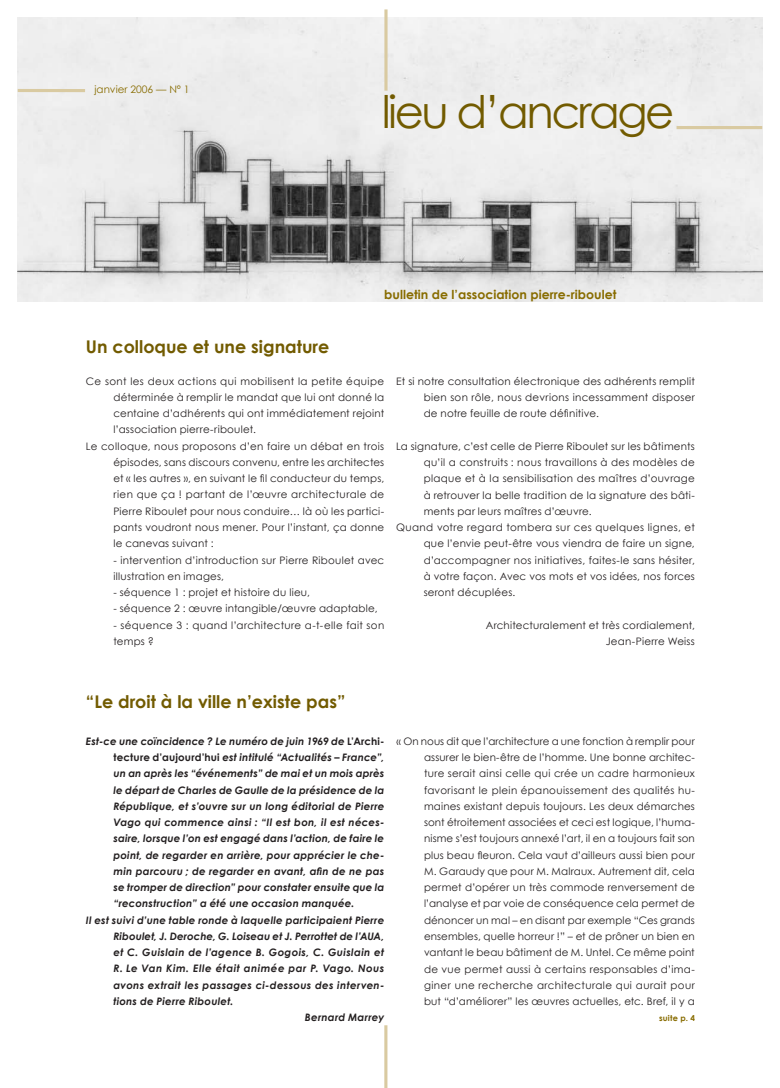
<style>
.page{position:relative;width:780px;height:1088px;background:#fff}
.page>*{position:absolute;margin:0;border:0;box-sizing:border-box;transform-origin:0 0}
.t1{font:45px "Century Gothic";letter-spacing:-.055em;color:#725b00}
.t2{font:700 17.5px "Century Gothic";color:#725b00}
.t3{font:700 12.5px "Century Gothic";color:#886c00}
.t4{font:10.25px/16.2px "Century Gothic";letter-spacing:.02em;color:#231f20;text-align:justify}
.t5{font:italic 700 10.25px "Century Gothic";letter-spacing:.02em;color:#231f20}
.t6{font:10.25px "Century Gothic";letter-spacing:.04em;color:#231f20}
.t7{font:italic 700 10.25px "Century Gothic";letter-spacing:.045em;color:#231f20}
.t8{font:10.25px "Century Gothic";color:#886c00}
.t9{font:700 8.12px "Century Gothic";letter-spacing:.03em;color:#886c00}
.s1{font-style:normal}
</style>
<div class="page">
<img style="left:18px;top:18px;width:744px;height:283px">
<hr style="left:676px;top:126px;width:86px;height:3px;background:#d9caa1">
<hr style="left:384px;top:9px;width:3px;height:82px;background:#d9caa1">
<hr style="left:18px;top:89px;width:67px;height:3px;background:#d9caa1">
<hr style="left:384px;top:1025px;width:3px;height:63px;background:#d9caa1">
<p class="t8" style="left:94px;top:83px;width:97px">janvier 2006 — N° 1</p>
<h1 class="t1" style="left:381px;top:85px;width:294px">lieu d’ancrage</h1>
<p class="t3" style="left:384px;top:287px;width:233px">bulletin de l’association pierre-riboulet</p>
<h2 class="t2" style="left:86px;top:336px;width:245px">Un colloque et une signature</h2>
<p class="t6" style="left:86px;top:375px;width:300px">Ce sont les deux actions qui mobilisent la petite équipe</p>
<p class="t4" style="left:113px;top:389px;width:272px">déterminée à remplir le mandat que lui ont donné la</p>
<p class="t4" style="left:113px;top:405px;width:272px">centaine d’adhérents qui ont immédiatement rejoint</p>
<p class="t4" style="left:113px;top:421px;width:144px">l’association pierre-riboulet.</p>
<p class="t4" style="left:86px;top:438px;width:300px">Le colloque, nous proposons d’en faire un débat en trois</p>
<p class="t4" style="left:113px;top:454px;width:272px">épisodes, sans discours convenu, entre les architectes</p>
<p class="t4" style="left:113px;top:470px;width:272px">et « les autres », en suivant le fil conducteur du temps,</p>
<p class="t4" style="left:113px;top:486px;width:272px">rien que ça ! partant de l’œuvre architecturale de</p>
<p class="t4" style="left:113px;top:503px;width:272px">Pierre Riboulet pour nous conduire… là où les partici-</p>
<p class="t4" style="left:113px;top:519px;width:272px">pants voudront nous mener. Pour l’instant, ça donne</p>
<p class="t4" style="left:113px;top:535px;width:102px">le canevas suivant :</p>
<p class="t4" style="left:113px;top:551px;width:272px">- intervention d’introduction sur Pierre Riboulet avec illustration en images,</p>
<p class="t4" style="left:113px;top:584px;width:198px">- séquence 1 : projet et histoire du lieu,</p>
<p class="t4" style="left:113px;top:600px;width:265px">- séquence 2 : œuvre intangible/œuvre adaptable,</p>
<p class="t4" style="left:113px;top:616px;width:272px">- séquence 3 : quand l’architecture a-t-elle fait son temps ?</p>
<p class="t4" style="left:423px;top:373px;width:273px;text-indent:-28px">Et si notre consultation électronique des adhérents remplit bien son rôle, nous devrions incessamment disposer de notre feuille de route définitive.</p>
<p class="t4" style="left:396px;top:438px;width:300px">La signature, c’est celle de Pierre Riboulet sur les bâtiments</p>
<p class="t4" style="left:423px;top:454px;width:273px">qu’il a construits : nous travaillons à des modèles de</p>
<p class="t4" style="left:423px;top:470px;width:273px">plaque et à la sensibilisation des maîtres d’ouvrage</p>
<p class="t4" style="left:423px;top:486px;width:273px">à retrouver la belle tradition de la signature des bâti-</p>
<p class="t4" style="left:423px;top:503px;width:169px">ments par leurs maîtres d’œuvre.</p>
<p class="t4" style="left:396px;top:519px;width:300px">Quand votre regard tombera sur ces quelques lignes, et</p>
<p class="t4" style="left:423px;top:535px;width:272px">que l’envie peut-être vous viendra de faire un signe,</p>
<p class="t4" style="left:423px;top:551px;width:273px">d’accompagner nos initiatives, faites-le sans hésiter,</p>
<p class="t4" style="left:423px;top:568px;width:273px">à votre façon. Avec vos mots et vos idées, nos forces</p>
<p class="t4" style="left:423px;top:584px;width:93px">seront décuplées.</p>
<p class="t4" style="left:485px;top:616px;width:211px;text-align:right">Architecturalement et très cordialement,<br>Jean-Pierre Weiss</p>
<h2 class="t2" style="left:86px;top:690px;width:261px">“Le droit à la ville n’existe pas”</h2>
<p class="t5" style="left:86px;top:734px;width:300px">Est-ce une coïncidence ? Le numéro de juin 1969 de <span class="s1">L’Archi-</span></p>
<p class="t5" style="left:113px;top:751px;width:272px"><span class="s1">tecture d’aujourd’hui</span> est intitulé “Actualités – France”,</p>
<p class="t5" style="left:113px;top:767px;width:272px">un an après les “événements” de mai et un mois après</p>
<p class="t5" style="left:113px;top:783px;width:272px">le départ de Charles de Gaulle de la présidence de la</p>
<p class="t5" style="left:113px;top:799px;width:272px">République, et s’ouvre sur un long éditorial de Pierre</p>
<p class="t5" style="left:113px;top:816px;width:272px">Vago qui commence ainsi : “Il est bon, il est néces-</p>
<p class="t5" style="left:113px;top:832px;width:272px">saire, lorsque l’on est engagé dans l’action, de faire le</p>
<p class="t5" style="left:113px;top:848px;width:272px">point, de regarder en arrière, pour apprécier le che-</p>
<p class="t5" style="left:113px;top:864px;width:272px">min parcouru ; de regarder en avant, afin de ne pas</p>
<p class="t5" style="left:113px;top:881px;width:272px">se tromper de direction” pour constater ensuite que la</p>
<p class="t5" style="left:113px;top:897px;width:242px">“reconstruction” a été une occasion manquée.</p>
<p class="t5" style="left:86px;top:913px;width:300px">Il est suivi d’une table ronde à laquelle participaient Pierre</p>
<p class="t5" style="left:113px;top:929px;width:272px">Riboulet, J. Deroche, G. Loiseau et J. Perrottet de l’AUA,</p>
<p class="t5" style="left:113px;top:946px;width:272px">et C. Guislain de l’agence B. Gogois, C. Guislain et</p>
<p class="t7" style="left:113px;top:962px;width:272px">R. Le Van Kim. Elle était animée par P. Vago. Nous</p>
<p class="t5" style="left:113px;top:978px;width:272px">avons extrait les passages ci-dessous des interven-</p>
<p class="t5" style="left:113px;top:994px;width:121px">tions de Pierre Riboulet.</p>
<p class="t5" style="left:305px;top:1011px;width:81px">Bernard Marrey</p>
<p class="t4" style="left:424px;top:733px;width:272px;text-indent:-28px">« On nous dit que l’architecture a une fonction à remplir pour assurer le bien-être de l’homme. Une bonne architec&shy;ture serait ainsi celle qui crée un cadre harmonieux favorisant le plein épanouissement des qualités hu&shy;maines existant depuis toujours. Les deux démarches sont étroitement associées et ceci est logique, l’huma&shy;nisme s’est toujours annexé l’art, il en a toujours fait son plus beau fleuron. Cela vaut d’ailleurs aussi bien pour M. Garaudy que pour M. Malraux. Autrement dit, cela permet d’opérer un très commode renversement de l’analyse et par voie de conséquence cela permet de dénoncer un mal – en disant par exemple “Ces grands ensembles, quelle horreur !” – et de prôner un bien en vantant le beau bâtiment de M. Untel. Ce même point de vue permet aussi à certains responsables d’ima&shy;giner une recherche architecturale qui aurait pour but “d’améliorer” les œuvres actuelles, etc. Bref, il y a</p>
<p class="t9" style="left:659px;top:1012px;width:37px">suite p. 4</p>
</div>
